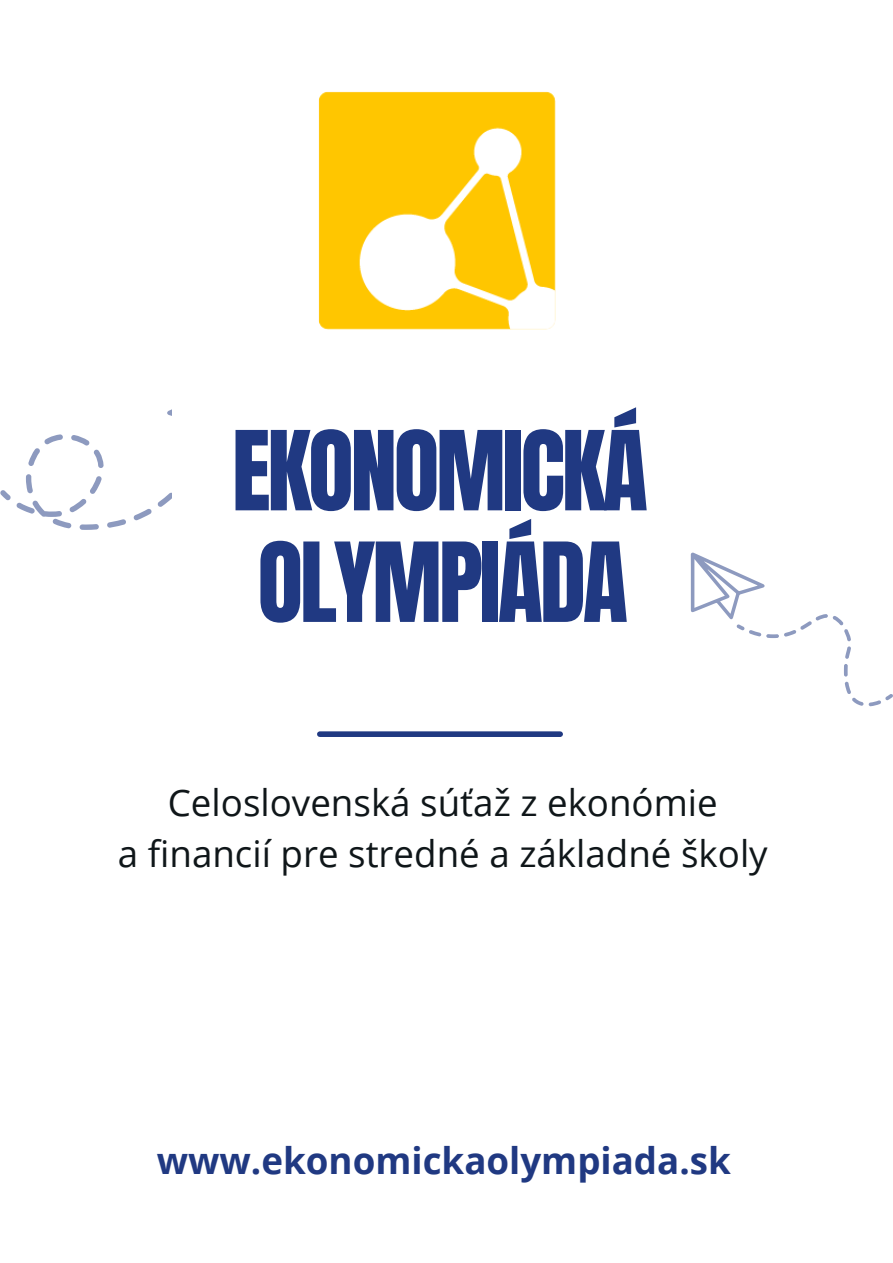
<style>
.page{position:relative;width:893px;height:1263px;background:#fff}
.page>*{position:absolute;margin:0;border:0;box-sizing:border-box;transform-origin:0 0}
.t1{font:93.6px "Anton";letter-spacing:-.035em;color:#203982}
.t2{font:36.67px "Open Sans";color:#0f1619}
.t3{font:700 36.67px "Open Sans";color:#203982}
</style>
<div class="page">
<img style="left:318px;top:91px;width:238px;height:239px">
<div style="left:320px;top:731px;width:240px;height:6px;background:#203982"></div>
<svg style="left:691px;top:552px;width:202px;height:154px"></svg>
<svg style="left:0;top:410px;width:171px;height:120px"></svg>
<h1 class="t1" style="left:232px;top:404px;width:417px">EKONOMICKÁ</h1>
<p class="t1" style="left:257px;top:515px;width:372px">OLYMPIÁDA</p>
<p class="t2" style="left:168px;top:777px;width:551px">Celoslovenská súťaž z ekonómie</p>
<h1 class="t2" style="left:118px;top:828px;width:651px">a financií pre stredné a základné školy</h1>
<p class="t3" style="left:157px;top:1134px;width:575px">www.ekonomickaolympiada.sk</p>
</div>
